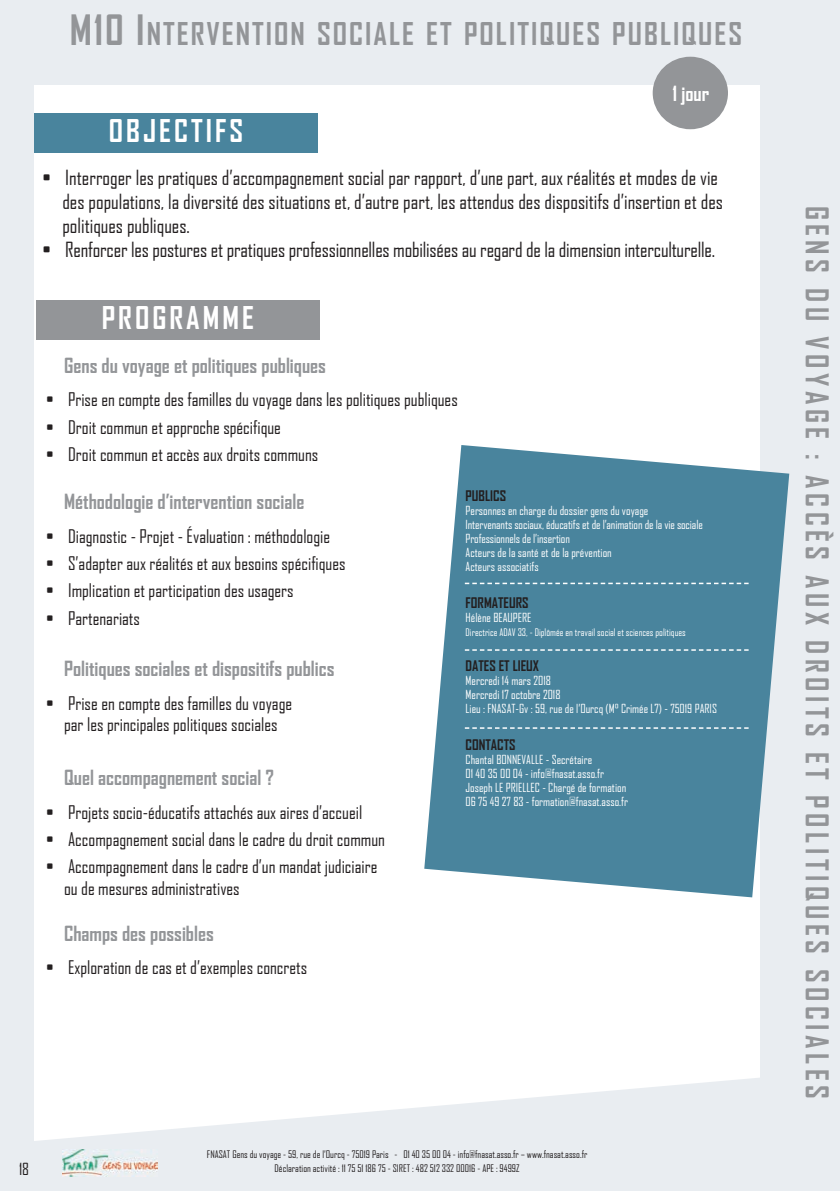
<style>
.page{position:relative;width:840px;height:1191px;background:#fff}
.page>*{position:absolute;margin:0;border:0;box-sizing:border-box;transform-origin:0 0}
.t1{font:700 30px "Agency FB";letter-spacing:.15em;color:#939598}
.t2{font:700 30px "Agency FB";letter-spacing:.065em;color:#939598}
.t3{font:700 30px "Agency FB";letter-spacing:.1em;color:#fff}
.t4{font:20px/24px "Agency FB";color:#231f20}
.t5{font:700 20px "Agency FB";color:#939598}
.t6{font:700 20px "Agency FB";color:#fff}
.t7{font:18px/21.6px "Agency FB";color:#231f20;text-align:center}
.t8{font:16px "Agency FB";color:#231f20}
.t9{font:700 14px "Agency FB";color:#231f20}
.t10{font:12px/14px "Agency FB";color:#fff}
.t11{font:10px/13.6px "Agency FB";color:#231f20;text-align:center}
.t12{font:10px "Agency FB";color:#fff}
.s1{font-size:40px}
</style>
<div class="page">
<svg style="left:34px;top:1078px;width:726px;height:113px;fill:#e9edf1"></svg>
<div style="left:0;top:0;width:839px;height:85px;background:#e9edf1"></div>
<div style="left:0;top:85px;width:34px;height:1106px;background:#e9edf1"></div>
<div style="left:34px;top:113px;width:283px;height:40px;background:#49849d"></div>
<div style="left:36px;top:300px;width:283px;height:40px;background:#939598"></div>
<div style="left:652px;top:57px;width:75px;height:72px;background:#939598;border-radius:50%"></div>
<img style="left:62px;top:1149px;width:95px;height:27px">
<div style="left:760px;top:85px;width:79px;height:1106px;background:#e9edf1"></div>
<svg style="left:424px;top:445px;width:364px;height:452px;fill:#49849d"></svg>
<svg style="left:464px;top:582px;width:284px;height:2px"></svg>
<svg style="left:464px;top:649px;width:284px;height:2px"></svg>
<svg style="left:464px;top:727px;width:284px;height:2px"></svg>
<h1 class="t2" style="left:70px;top:15px;width:673px"><span class="s1">M10 I</span>NTERVENTION SOCIALE ET POLITIQUES PUBLIQUES</h1>
<p class="t6" style="left:672px;top:81px;width:38px">1 jour</p>
<h1 class="t3" style="left:109px;top:112px;width:136px">OBJECTIFS</h1>
<p class="t4" style="left:62px;top:166px;width:661px;text-indent:-20px">• Interroger les pratiques d’accompagnement social par rapport, d’une part, aux réalités et modes de vie des populations, la diversité des situations et, d’autre part, les attendus des dispositifs d’insertion et des politiques publiques.</p>
<p class="t4" style="left:42px;top:238px;width:673px">• Renforcer les postures et pratiques professionnelles mobilisées au regard de la dimension interculturelle.</p>
<h1 class="t3" style="left:102px;top:299px;width:154px">PROGRAMME</h1>
<p class="t5" style="left:64px;top:353px;width:263px">Gens du voyage et politiques publiques</p>
<p class="t7" style="left:46px;top:388px;width:413px">• Prise en compte des familles du voyage dans les politiques publiques</p>
<p class="t7" style="left:46px;top:416px;width:236px">• Droit commun et approche spécifique</p>
<p class="t7" style="left:46px;top:443px;width:273px">• Droit commun et accès aux droits communs</p>
<p class="t5" style="left:64px;top:489px;width:241px">Méthodologie d’intervention sociale</p>
<p class="t7" style="left:46px;top:525px;width:285px">• Diagnostic - Projet - Évaluation : méthodologie</p>
<p class="t7" style="left:46px;top:552px;width:301px">• S’adapter aux réalités et aux besoins spécifiques</p>
<p class="t7" style="left:46px;top:579px;width:249px">• Implication et participation des usagers</p>
<p class="t7" style="left:46px;top:607px;width:95px">• Partenariats</p>
<p class="t5" style="left:64px;top:656px;width:272px">Politiques sociales et dispositifs publics</p>
<p class="t7" style="left:46px;top:692px;width:247px">• Prise en compte des familles du voyage par les principales politiques sociales</p>
<p class="t5" style="left:64px;top:765px;width:211px">Quel accompagnement social ?</p>
<p class="t7" style="left:46px;top:801px;width:317px">• Projets socio-éducatifs attachés aux aires d’accueil</p>
<p class="t7" style="left:46px;top:828px;width:340px">• Accompagnement social dans le cadre du droit commun</p>
<p class="t7" style="left:64px;top:855px;width:314px;text-align:left;text-indent:-18px">• Accompagnement dans le cadre d’un mandat judiciaire ou de mesures administratives</p>
<p class="t5" style="left:64px;top:920px;width:151px">Champs des possibles</p>
<p class="t7" style="left:46px;top:956px;width:263px">• Exploration de cas et d’exemples concrets</p>
<p class="t9" style="left:465px;top:487px;width:42px">PUBLICS</p>
<p class="t10" style="left:465px;top:503px;width:238px">Personnes en charge du dossier gens du voyage<br>Intervenants sociaux, éducatifs et de l’animation de la vie sociale Professionnels de l’insertion<br>Acteurs de la santé et de la prévention<br>Acteurs associatifs</p>
<p class="t9" style="left:465px;top:593px;width:64px">FORMATEURS</p>
<p class="t10" style="left:465px;top:610px;width:67px">Hélène BEAUPERE</p>
<p class="t12" style="left:465px;top:625px;width:221px">Directrice ADAV 33, - Diplômée en travail social et sciences politiques</p>
<p class="t9" style="left:465px;top:657px;width:75px">DATES ET LIEUX</p>
<p class="t10" style="left:465px;top:673px;width:253px">Mercredi 14 mars 2018<br>Mercredi 17 octobre 2018<br>Lieu : FNASAT-Gv : 59, rue de l’Ourcq (M° Crimée L7) - 75019 PARIS</p>
<p class="t9" style="left:465px;top:736px;width:52px">CONTACTS</p>
<p class="t10" style="left:465px;top:752px;width:164px">Chantal BONNEVALLE - Secrétaire<br>01 40 35 00 04 - info@fnasat.asso.fr Joseph LE PRIELLEC - Chargé de formation 06 75 49 27 83 - formation@fnasat.asso.fr</p>
<p class="t8" style="left:19px;top:1159px;width:12px">18</p>
<p class="t11" style="left:207px;top:1147px;width:381px">FNASAT Gens du voyage - 59, rue de l’Ourcq - 75019 Paris - 01 40 35 00 04 - info@fnasat.asso.fr – www.fnasat.asso.fr<br>Déclaration activité : 11 75 51 186 75 - SIRET : 482 512 332 00016 - APE : 9499Z</p>
<h1 class="t1" style="left:835px;top:205px;width:894px;rotate:90deg">GENS DU VOYAGE : ACCÈS AUX DROITS ET POLITIQUES SOCIALES</h1>
</div>
